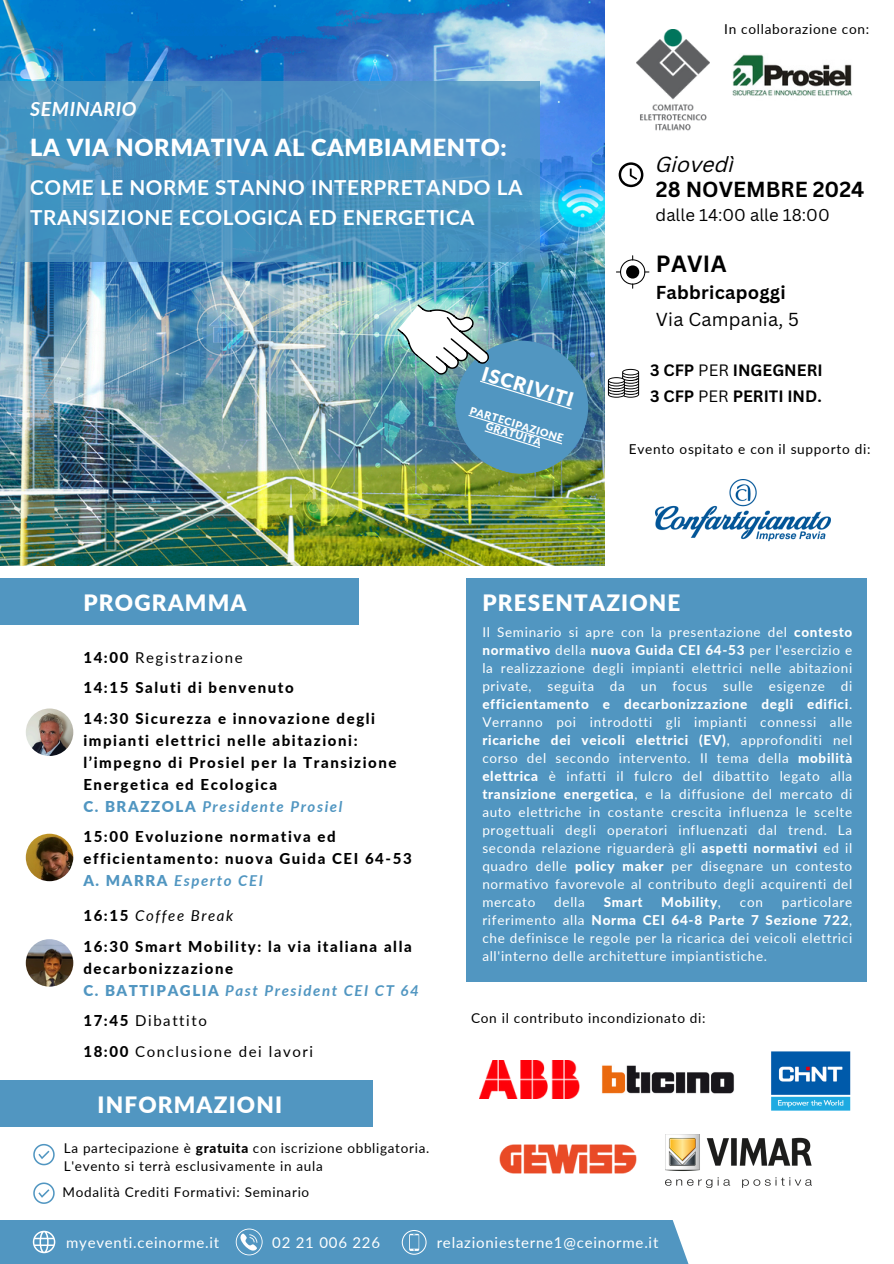
<style>
.page{position:relative;width:894px;height:1264px;background:#fff}
.page>*{position:absolute;margin:0;border:0;box-sizing:border-box;transform-origin:0 0}
.t1{font:900 23.55px "Lato";letter-spacing:.03em;color:#fff}
.t2{font:700 22.8px "Canva Sans";letter-spacing:.01em;color:#000}
.t3{font:900 22.5px "Lato";letter-spacing:.05em;color:#fff}
.t4{font:700 21.15px/25.8px "Canva Sans";color:#000}
.t5{font:700 20.7px/30px "Lato";letter-spacing:.03em;color:#fff}
.t6{font:900 19.5px "Lato";color:#fff}
.t7{font:italic 700 19.5px "Lato";letter-spacing:.03em;color:#fff}
.t8{font:700 18.3px/26.1px "Canva Sans";letter-spacing:.01em;color:#000}
.t9{font:16.65px "Canva Sans";color:#000}
.t10{font:700 16.05px/25.8px "Canva Sans";color:#000}
.t11{font:800 15px/22px "Lato";letter-spacing:.105em;color:#000}
.t12{font:15px "Lato";letter-spacing:.05em;color:#fff}
.t13{font:15px "Lato";letter-spacing:.105em;color:#000}
.t14{font:italic 15px "Lato";letter-spacing:.105em;color:#000}
.t15{font:13.65px "Lato";letter-spacing:.05em;color:#000}
.t16{font:13.5px/18px "Lato";letter-spacing:.05em;color:#fff;text-align:justify}
.t17{font:13.5px/18px "Lato";letter-spacing:.05em;color:#000}
.t18{font:800 13.5px "Lato";letter-spacing:.05em;color:#fff}
.t19{font:900 10.5px/10.2px "Lato";color:#fff;text-align:center}
.s1{font-weight:400;font-style:italic}
.s2{font-weight:400}
.s3{font-weight:800}
.s4{font-weight:900;color:#5196c1}
.s5{font-weight:700;font-style:italic;color:#5196c1}
.s6{font-weight:800;font-style:normal}
</style>
<div class="page">
<img style="left:0;top:0;width:604px;height:565px">
<svg style="left:0;top:81px;width:539px;height:180px;background:#4992c0"></svg>
<img style="left:636px;top:30px;width:73px;height:101px">
<div style="left:0;top:1219px;width:714px;height:44px;background:#5196c1"></div>
<svg style="left:401px;top:1230px;width:25px;height:24px"></svg>
<svg style="left:236px;top:1228px;width:26px;height:27px"></svg>
<svg style="left:33px;top:1143px;width:22px;height:22px"></svg>
<img style="left:26px;top:939px;width:47px;height:47px;border-radius:50%">
<img style="left:26px;top:833px;width:47px;height:48px;border-radius:50%">
<div style="left:466px;top:578px;width:400px;height:403px;background:#5196c1"></div>
<svg style="left:33px;top:1182px;width:22px;height:21px"></svg>
<img style="left:732px;top:54px;width:120px;height:42px">
<img style="left:479px;top:1060px;width:100px;height:38px">
<img style="left:601px;top:1065px;width:132px;height:29px">
<img style="left:771px;top:1051px;width:80px;height:60px">
<img style="left:499px;top:1144px;width:138px;height:30px">
<img style="left:391px;top:286px;width:205px;height:195px">
<div style="left:0;top:578px;width:359px;height:46px;background:#5196c1"></div>
<div style="left:0;top:1080px;width:373px;height:46px;background:#5196c1"></div>
<img style="left:665px;top:1134px;width:145px;height:53px">
<svg style="left:616px;top:255px;width:33px;height:34px"></svg>
<div style="left:626px;top:265px;width:13px;height:13px;background:#000;border-radius:50%"></div>
<svg style="left:618px;top:162px;width:25px;height:25px"></svg>
<svg style="left:607px;top:369px;width:32px;height:29px"></svg>
<svg style="left:33px;top:1230px;width:22px;height:23px"></svg>
<img style="left:26px;top:708px;width:47px;height:48px;border-radius:50%">
<img style="left:655px;top:479px;width:176px;height:63px">
<p class="t7" style="left:30px;top:97px;width:108px">SEMINARIO</p>
<p class="t1" style="left:30px;top:132px;width:478px">LA VIA NORMATIVA AL CAMBIAMENTO:</p>
<h3 class="t5" style="left:30px;top:172px;width:493px">COME LE NORME STANNO INTERPRETANDO LA<br>TRANSIZIONE ECOLOGICA ED ENERGETICA</h3>
<h2 class="t6" style="left:486px;top:361px;width:96px;rotate:17deg">ISCRIVITI</h2>
<p class="t19" style="left:471px;top:405px;width:99px;rotate:17deg">PARTECIPAZIONE<br>GRATUITA</p>
<p class="t15" style="left:724px;top:21px;width:146px">In collaborazione con:</p>
<p class="t4" style="left:655px;top:150px;width:210px"><span class="s1">Giovedì<br></span>28 NOVEMBRE 2024</p>
<p class="t9" style="left:655px;top:203px;width:176px">dalle 14:00 alle 18:00</p>
<p class="t2" style="left:655px;top:248px;width:72px">PAVIA</p>
<p class="t8" style="left:655px;top:279px;width:144px">Fabbricapoggi<br><span class="s2">Via Campania, 5</span></p>
<p class="t10" style="left:650px;top:357px;width:174px">3 CFP <span class="s2">PER</span> INGEGNERI<br>3 CFP <span class="s2">PER</span> PERITI IND.</p>
<p class="t15" style="left:628px;top:441px;width:243px">Evento ospitato e con il supporto di:</p>
<p class="t3" style="left:83px;top:588px;width:165px">PROGRAMMA</p>
<h6 class="t13" style="left:83px;top:648px;width:161px"><span class="s3">14:00</span> Registrazione</h6>
<h6 class="t11" style="left:83px;top:676px;width:212px">14:15 Saluti di benvenuto</h6>
<h6 class="t11" style="left:83px;top:707px;width:314px">14:30 Sicurezza e innovazione degli impianti elettrici nelle abitazioni: l’impegno di Prosiel per la Transizione Energetica ed Ecologica<br><span class="s4">C. BRAZZOLA</span> <span class="s5">Presidente Prosiel</span></h6>
<p class="t11" style="left:83px;top:825px;width:330px">15:00 Evoluzione normativa ed efficientamento: nuova Guida CEI 64-53<br><span class="s4">A. MARRA</span> <span class="s5">Esperto CEI</span></p>
<h6 class="t14" style="left:83px;top:906px;width:151px"><span class="s6">16:15</span> Coffee Break</h6>
<p class="t11" style="left:83px;top:935px;width:337px">16:30 Smart Mobility: la via italiana alla decarbonizzazione<br><span class="s4">C. BATTIPAGLIA</span> <span class="s5">Past President CEI CT 64</span></p>
<p class="t13" style="left:83px;top:1011px;width:125px"><span class="s3">17:45</span> Dibattito</p>
<h1 class="t13" style="left:83px;top:1042px;width:231px"><span class="s3">18:00</span> Conclusione dei lavori</h1>
<h1 class="t3" style="left:98px;top:1090px;width:186px">INFORMAZIONI</h1>
<p class="t17" style="left:64px;top:1138px;width:367px">La partecipazione è <span class="s3">gratuita</span> con iscrizione obbligatoria.<br>L'evento si terrà esclusivamente in aula</p>
<p class="t17" style="left:62px;top:1182px;width:248px">Modalità Crediti Formativi: Seminario</p>
<p class="t3" style="left:482px;top:588px;width:199px">PRESENTAZIONE</p>
<p class="t16" style="left:482px;top:622px;width:371px">Il Seminario si apre con la presentazione del <span class="s3">contesto normativo</span> della <span class="s3">nuova Guida CEI 64-53</span> per l'esercizio e la realizzazione degli impianti elettrici nelle abitazioni private, seguita da un focus sulle esigenze di <span class="s3">efficientamento e decarbonizzazione degli edifici</span>.<br>Verranno poi introdotti gli impianti connessi alle <span class="s3">ricariche dei veicoli elettrici (EV)</span>, approfonditi nel corso del secondo intervento. Il tema della <span class="s3">mobilità elettrica</span> è infatti il fulcro del dibattito legato alla <span class="s3">transizione energetica</span>, e la diffusione del mercato di auto elettriche in costante crescita influenza le scelte progettuali degli operatori influenzati dal trend. La seconda relazione riguarderà gli <span class="s3">aspetti normativi</span> ed il quadro delle <span class="s3">policy maker</span> per disegnare un contesto normativo favorevole al contributo degli acquirenti del mercato</p>
<p class="t16" style="left:554px;top:892px;width:32px">della</p>
<p class="t18" style="left:603px;top:893px;width:40px">Smart</p>
<p class="t18" style="left:661px;top:893px;width:61px">Mobility<span class="s2">,</span></p>
<p class="t16" style="left:739px;top:892px;width:25px">con</p>
<p class="t16" style="left:482px;top:892px;width:371px;text-indent:299px">particolare riferimento alla <span class="s3">Norma CEI 64-8 Parte 7 Sezione 722</span>, che definisce le regole per la ricarica dei veicoli elettrici all'interno delle architetture impiantistiche.</p>
<p class="t15" style="left:471px;top:1009px;width:236px">Con il contributo incondizionato di:</p>
<p class="t12" style="left:66px;top:1232px;width:155px">myeventi.ceinorme.it</p>
<p class="t12" style="left:272px;top:1232px;width:109px">02 21 006 226</p>
<h1 class="t12" style="left:436px;top:1233px;width:223px">relazioniesterne1@ceinorme.it</h1>
</div>
